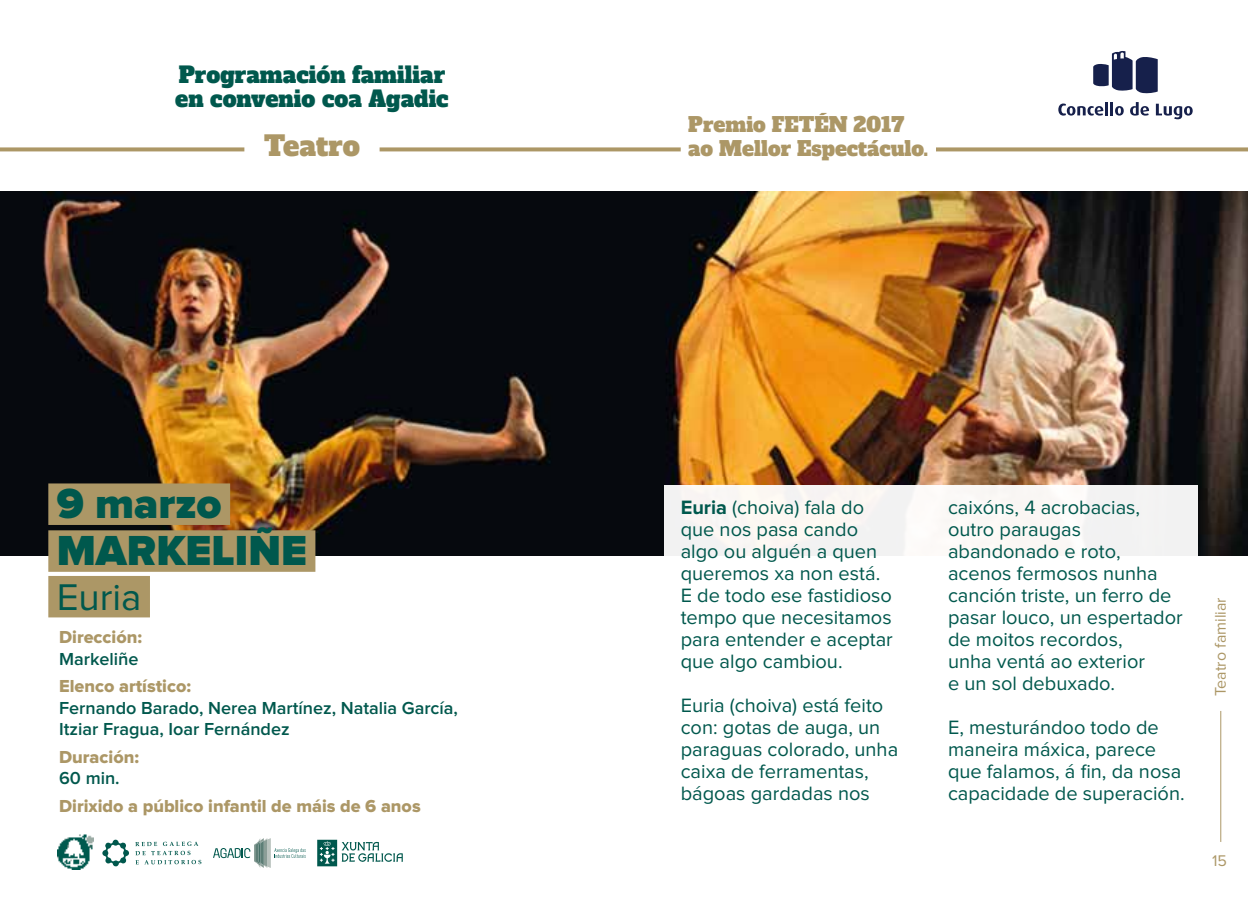
<style>
.page{position:relative;width:1248px;height:908px;background:#fff}
.page>*{position:absolute;margin:0;border:0;box-sizing:border-box;transform-origin:0 0}
.t1{font:900 43.6px/47.4px "Proxima Nova";color:#00584d}
.t2{font:38.4px "Proxima Nova";color:#00584d}
.t3{font:27.2px "Alfa Slab One";color:#ac9766}
.t4{font:22px/24px "Alfa Slab One";color:#00584d}
.t5{font:20px/22px "Proxima Nova";color:#00584d}
.t6{font:20px/24px "Alfa Slab One";color:#ac9766}
.t7{font:600 18px/21.6px "Proxima Nova";color:#00584d}
.t8{font:18px "Proxima Nova Extrabld";color:#ac9766}
.t9{font:16px "Proxima Nova";color:#ac9766}
.s1{font-weight:700}
</style>
<div class="page">
<svg style="left:0;top:147px;width:244px;height:4px"></svg>
<svg style="left:379px;top:147px;width:301px;height:4px"></svg>
<svg style="left:936px;top:147px;width:311px;height:4px"></svg>
<img style="left:0;top:191px;width:1247px;height:364px">
<div style="left:48px;top:483px;width:182px;height:41px;background:#ac9766"></div>
<div style="left:48px;top:530px;width:267px;height:41px;background:#ac9766"></div>
<div style="left:48px;top:575px;width:102px;height:42px;background:#ac9766"></div>
<div style="left:664px;top:485px;width:533px;height:331px;background:#fff"></div>
<svg style="left:1058px;top:102px;width:65px;height:13px"></svg>
<svg style="left:1130px;top:102px;width:18px;height:13px"></svg>
<svg style="left:1155px;top:104px;width:37px;height:15px"></svg>
<svg style="left:1093px;top:51px;width:64px;height:42px"></svg>
<hr style="left:1220px;top:710px;width:1px;height:131px;background:#ac9766">
<img style="left:58px;top:834px;width:35px;height:34px">
<svg style="left:102px;top:839px;width:27px;height:27px"></svg>
<svg style="left:135px;top:841px;width:67px;height:23px"></svg>
<svg style="left:213px;top:838px;width:93px;height:30px"></svg>
<svg style="left:317px;top:839px;width:86px;height:26px"></svg>
<p class="t4" style="left:175px;top:61px;width:275px">Programación familiar en convenio coa Agadic</p>
<h3 class="t3" style="left:264px;top:123px;width:97px">Teatro</h3>
<h1 class="t1" style="left:57px;top:481px;width:252px">9 marzo markeliñe</h1>
<h2 class="t2" style="left:57px;top:579px;width:86px">Euria</h2>
<p class="t8" style="left:59px;top:628px;width:84px">Dirección:</p>
<p class="t7" style="left:59px;top:648px;width:81px">Markeliñe</p>
<p class="t8" style="left:59px;top:677px;width:133px">Elenco artístico:</p>
<p class="t7" style="left:59px;top:697px;width:400px">Fernando Barado, Nerea Martínez, Natalia García,<br>Itziar Fragua, Ioar Fernández</p>
<p class="t8" style="left:59px;top:748px;width:81px">Duración:</p>
<p class="t7" style="left:59px;top:767px;width:62px">60 min.</p>
<p class="t8" style="left:59px;top:796px;width:363px">Dirixido a público infantil de máis de 6 anos</p>
<p class="t6" style="left:688px;top:111px;width:241px">Premio FETÉN 2017 ao Mellor Espectáculo.</p>
<p class="t5" style="left:680px;top:497px;width:214px"><span class="s1">Euria</span> (choiva) fala do que nos pasa cando algo ou alguén a quen queremos xa non está.<br>E de todo ese fastidioso tempo que necesitamos para entender e aceptar que algo cambiou.</p>
<p class="t5" style="left:680px;top:695px;width:219px">Euria (choiva) está feito con: gotas de auga, un paraguas colorado, unha caixa de ferramentas, bágoas gardadas nos</p>
<p class="t5" style="left:947px;top:497px;width:236px">caixóns, 4 acrobacias, outro paraugas abandonado e roto, acenos fermosos nunha canción triste, un ferro de pasar louco, un espertador de moitos recordos,<br>unha ventá ao exterior<br>e un sol debuxado.</p>
<p class="t5" style="left:947px;top:717px;width:238px">E, mesturándoo todo de maneira máxica, parece que falamos, á fin, da nosa capacidade de superación.</p>
<p class="t9" style="left:1213px;top:695px;width:100px;rotate:-90deg">Teatro familiar</p>
<p class="t9" style="left:1211px;top:852px;width:16px">15</p>
</div>
